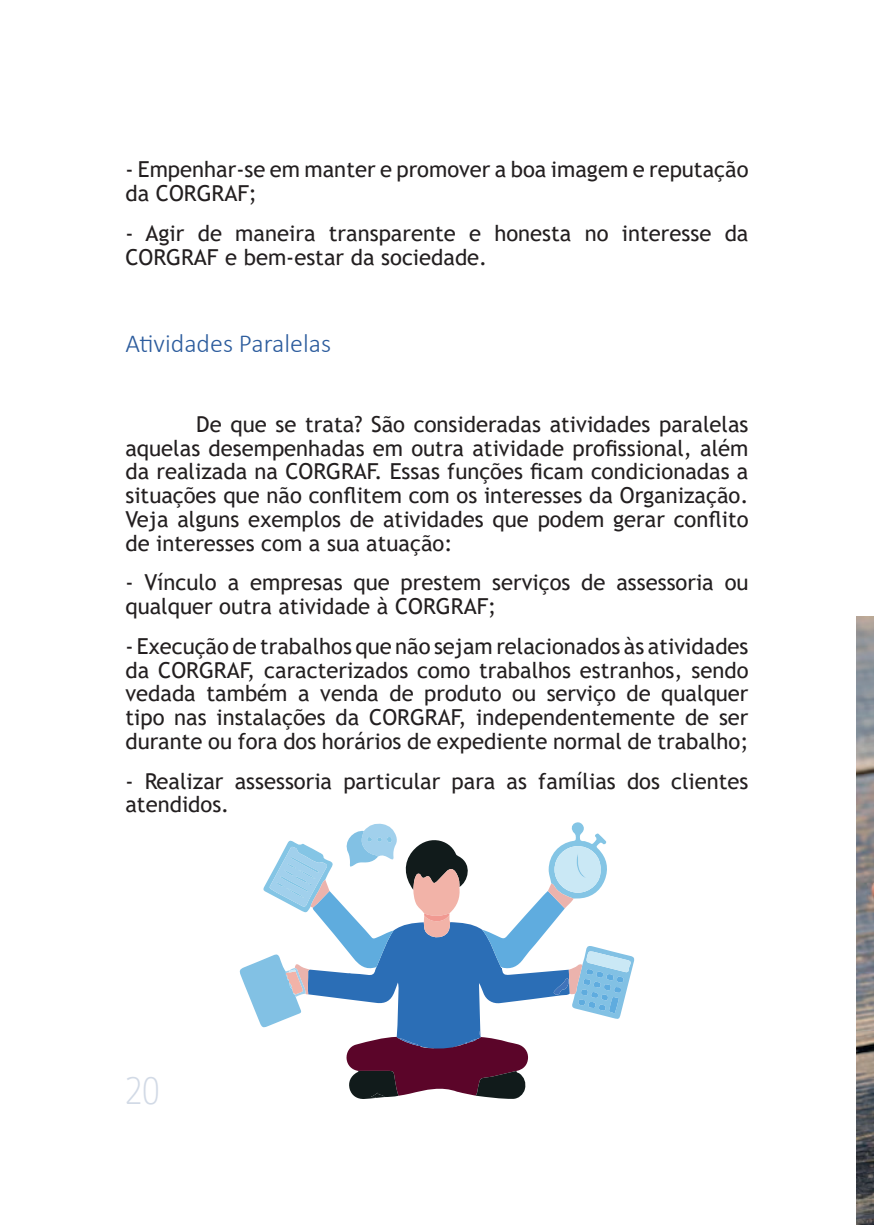
<style>
.page{position:relative;width:874px;height:1225px;background:#fff}
.page>*{position:absolute;margin:0;border:0;box-sizing:border-box;transform-origin:0 0}
.t1{font:100 44px "Colaborate";color:#d2dae6;scale:.84 1}
.t2{font:300 26px "Calibri";color:#2c5c9d}
.t3{font:22px/23.8px "Trebuchet MS";color:#231f20}
</style>
<div class="page">
<img style="left:856px;top:616px;width:17px;height:609px">
<svg style="left:239px;top:822px;width:395px;height:277px"></svg>
<p class="t3" style="left:125px;top:157px;width:624px">- Empenhar-se em manter e promover a boa imagem e reputação da CORGRAF;</p>
<p class="t3" style="left:125px;top:221px;width:624px">- Agir de maneira transparente e honesta no interesse da<br>CORGRAF e bem-estar da sociedade.</p>
<p class="t2" style="left:125px;top:328px;width:207px">Atividades Paralelas</p>
<p class="t3" style="left:125px;top:412px;width:624px;text-align:justify;text-indent:71px">De que se trata? São consideradas atividades paralelas aquelas desempenhadas em outra atividade profissional, além da realizada na CORGRAF. Essas funções ficam condicionadas a situações que não conflitem com os interesses da Organização.<br>Veja alguns exemplos de atividades que podem gerar conflito de interesses com a sua atuação:</p>
<p class="t3" style="left:125px;top:570px;width:624px">- Vínculo a empresas que prestem serviços de assessoria ou qualquer outra atividade à CORGRAF;</p>
<p class="t3" style="left:125px;top:634px;width:624px;text-align:justify">- Execução de trabalhos que não sejam relacionados às atividades da CORGRAF, caracterizados como trabalhos estranhos, sendo vedada também a venda de produto ou serviço de qualquer tipo nas instalações da CORGRAF, independentemente de ser durante ou fora dos horários de expediente normal de trabalho;</p>
<p class="t3" style="left:125px;top:768px;width:624px">- Realizar assessoria particular para as famílias dos clientes atendidos.</p>
<h1 class="t1" style="left:125px;top:1066px;width:42px">20</h1>
</div>
